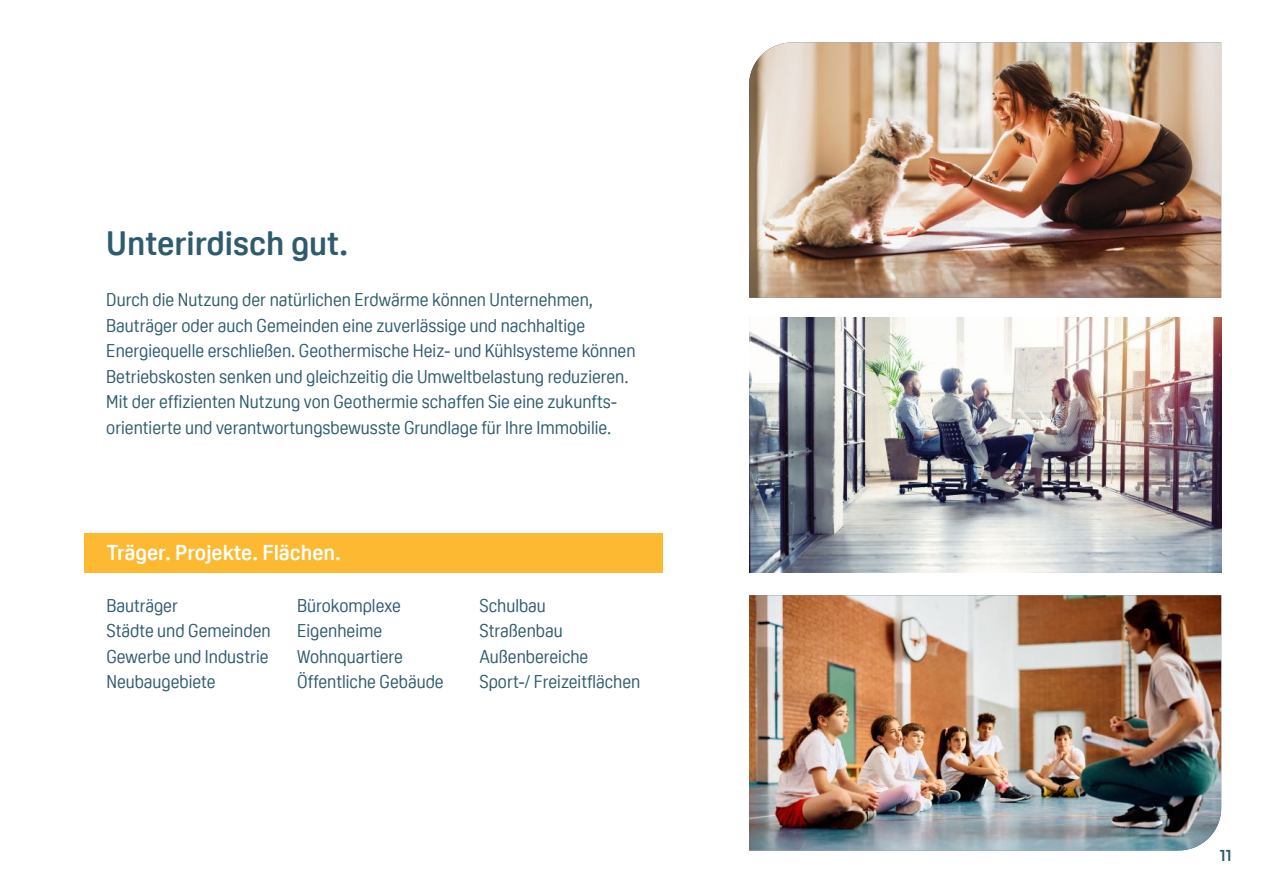
<style>
.page{position:relative;width:1263px;height:893px;background:#fff}
.page>*{position:absolute;margin:0;border:0;box-sizing:border-box;transform-origin:0 0}
.t1{font:700 33px "Oscine";color:#2e5b6e}
.t2{font:700 21px "Oscine";color:#fff}
.t3{font:18px/25.5px "Oscine";color:#2e5b6e;scale:.95 1}
.t4{font:700 16.5px "Oscine";color:#2e5b6e}
</style>
<div class="page">
<img style="left:749px;top:43px;width:472px;height:255px">
<img style="left:749px;top:318px;width:472px;height:255px">
<img style="left:749px;top:595px;width:472px;height:255px">
<div style="left:84px;top:533px;width:578px;height:40px;background:#fdb931"></div>
<h1 class="t1" style="left:106px;top:225px;width:244px">Unterirdisch gut.</h1>
<p class="t3" style="left:106px;top:287px;width:558px">Durch die Nutzung der natürlichen Erdwärme können Unternehmen, Bauträger oder auch Gemeinden eine zuverlässige und nachhaltige Energiequelle erschließen. Geothermische Heiz- und Kühlsysteme können Betriebskosten senken und gleichzeitig die Umweltbelastung reduzieren.<br>Mit der effizienten Nutzung von Geothermie schaffen Sie eine zukunfts&shy;orientierte und verantwortungsbewusste Grundlage für Ihre Immobilie.</p>
<p class="t2" style="left:106px;top:541px;width:236px">Träger. Projekte. Flächen.</p>
<p class="t3" style="left:106px;top:593px;width:174px">Bauträger<br>Städte und Gemeinden<br>Gewerbe und Industrie<br>Neubaugebiete</p>
<p class="t3" style="left:479px;top:593px;width:171px">Schulbau<br>Straßenbau<br>Außenbereiche<br>Sport-/ Freizeitflächen</p>
<p class="t3" style="left:297px;top:593px;width:156px">Bürokomplexe<br>Eigenheime<br>Wohnquartiere<br>Öffentliche Gebäude</p>
<p class="t4" style="left:1220px;top:845px;width:13px">11</p>
</div>
